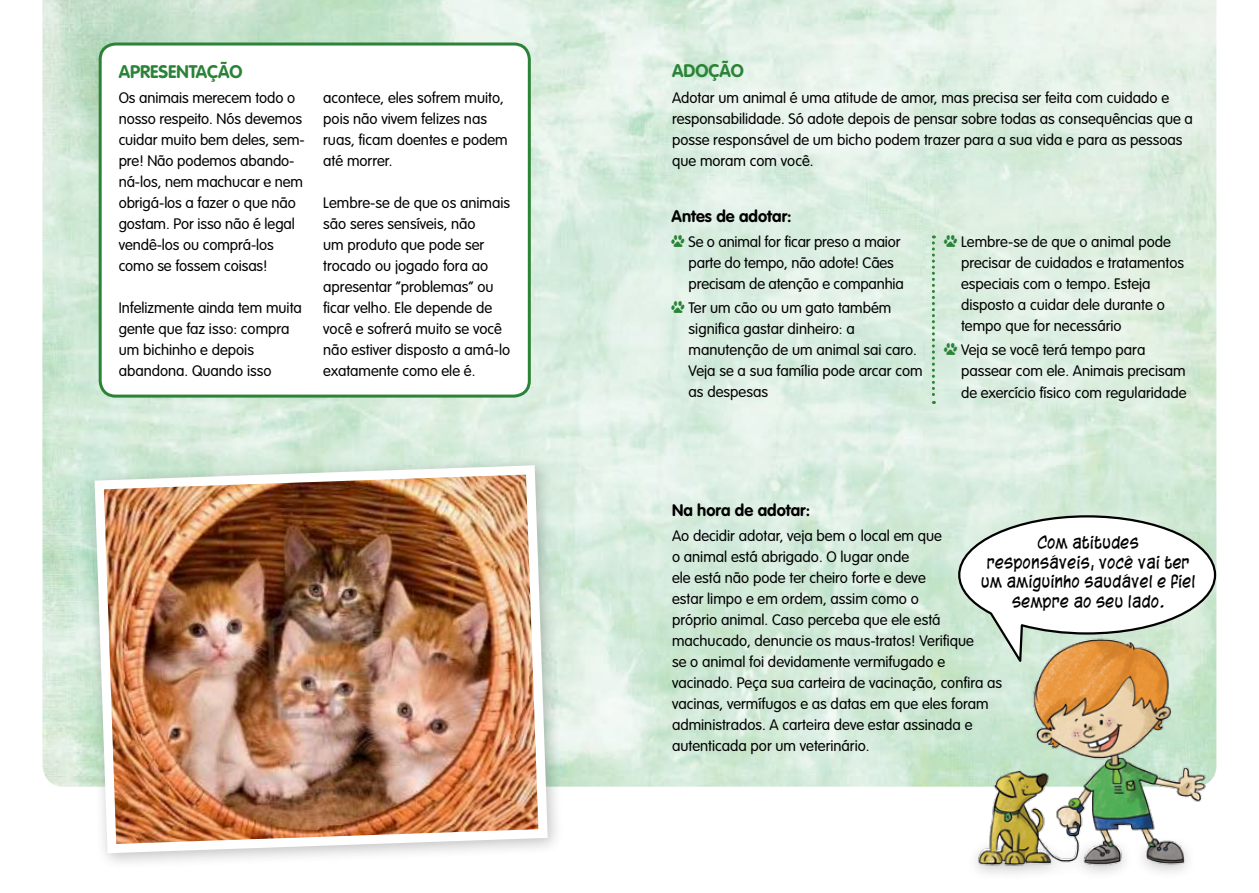
<style>
.page{position:relative;width:1259px;height:893px;background:#fff}
.page>*{position:absolute;margin:0;border:0;box-sizing:border-box;transform-origin:0 0}
.t1{font:700 18px "VAG Rounded Std";color:#2a8336}
.t2{font:16.5px/19.8px "Blambot Casual";color:#000;text-align:center}
.t3{font:700 16.5px "VAG Rounded Std";color:#000}
.t4{font:300 15px/21px "VAG Rounded Std";color:#000}
.s1{font-family:"Animal Tracks";font-weight:400;color:#2a8336}
</style>
<div class="page">
<img style="left:42px;top:0;width:1174px;height:787px">
<svg style="left:957px;top:514px;width:260px;height:154px"></svg>
<div style="left:100px;top:44px;width:429px;height:352px;background:#fff;border-radius:16px"></div>
<div style="left:99px;top:43px;width:432px;height:355px;border:3px solid #2a8336;border-radius:16px"></div>
<div style="left:83px;top:455px;width:481px;height:416px;background:#000;opacity:.25"></div>
<img style="left:90px;top:461px;width:462px;height:397px">
<img style="left:961px;top:630px;width:249px;height:242px">
<svg style="left:932px;top:235px;width:3px;height:169px"></svg>
<p class="t1" style="left:119px;top:61px;width:125px">APRESENTAÇÃO</p>
<p class="t4" style="left:119px;top:88px;width:187px">Os animais merecem todo o nosso respeito. Nós devemos cuidar muito bem deles, sem&shy;pre! Não podemos abando&shy;ná-los, nem machucar e nem obrigá-los a fazer o que não gostam. Por isso não é legal vendê-los ou comprá-los como se fossem coisas!</p>
<p class="t4" style="left:119px;top:298px;width:185px">Infelizmente ainda tem muita gente que faz isso: compra um bichinho e depois abandona. Quando isso</p>
<p class="t4" style="left:323px;top:88px;width:186px">acontece, eles sofrem muito, pois não vivem felizes nas ruas, ficam doentes e podem até morrer.</p>
<p class="t4" style="left:323px;top:193px;width:188px">Lembre-se de que os animais são seres sensíveis, não<br>um produto que pode ser trocado ou jogado fora ao apresentar “problemas” ou ficar velho. Ele depende de você e sofrerá muito se você não estiver disposto a amá-lo exatamente como ele é.</p>
<p class="t1" style="left:672px;top:61px;width:73px">ADOÇÃO</p>
<p class="t4" style="left:672px;top:87px;width:522px">Adotar um animal é uma atitude de amor, mas precisa ser feita com cuidado e responsabilidade. Só adote depois de pensar sobre todas as consequências que a posse responsável de um bicho podem trazer para a sua vida e para as pessoas que moram com você.</p>
<p class="t3" style="left:671px;top:207px;width:121px">Antes de adotar:</p>
<p class="t4" style="left:688px;top:232px;width:217px;text-indent:-17px"><span class="s1">D</span> Se o animal for ficar preso a maior parte do tempo, não adote! Cães precisam de atenção e companhia</p>
<p class="t4" style="left:688px;top:297px;width:235px;text-indent:-17px"><span class="s1">D</span> Ter um cão ou um gato também significa gastar dinheiro: a manutenção de um animal sai caro.<br>Veja se a sua família pode arcar com as despesas</p>
<p class="t4" style="left:961px;top:232px;width:225px;text-indent:-17px"><span class="s1">D</span> Lembre-se de que o animal pode precisar de cuidados e tratamentos especiais com o tempo. Esteja disposto a cuidar dele durante o tempo que for necessário</p>
<p class="t4" style="left:961px;top:339px;width:226px;text-indent:-17px"><span class="s1">D</span> Veja se você terá tempo para passear com ele. Animais precisam</p>
<p class="t4" style="left:961px;top:383px;width:227px">de exercício físico com regularidade</p>
<p class="t3" style="left:672px;top:500px;width:140px">Na hora de adotar:</p>
<p class="t4" style="left:672px;top:526px;width:332px">Ao decidir adotar, veja bem o local em que<br>o animal está abrigado. O lugar onde<br>ele está não pode ter cheiro forte e deve<br>estar limpo e em ordem, assim como o<br>próprio animal. Caso perceba que ele está machucado, denuncie os maus-tratos! Verifique<br>se o animal foi devidamente vermifugado e vacinado. Peça sua carteira de vacinação, confira as vacinas, vermífugos e as datas em que eles foram administrados. A carteira deve estar assinada e autenticada por um veterinário.</p>
<p class="t2" style="left:981px;top:532px;width:216px">Com atitudes<br>responsáveis, você vai ter um amiguinho saudável e fiel sempre ao seu lado.</p>
</div>
